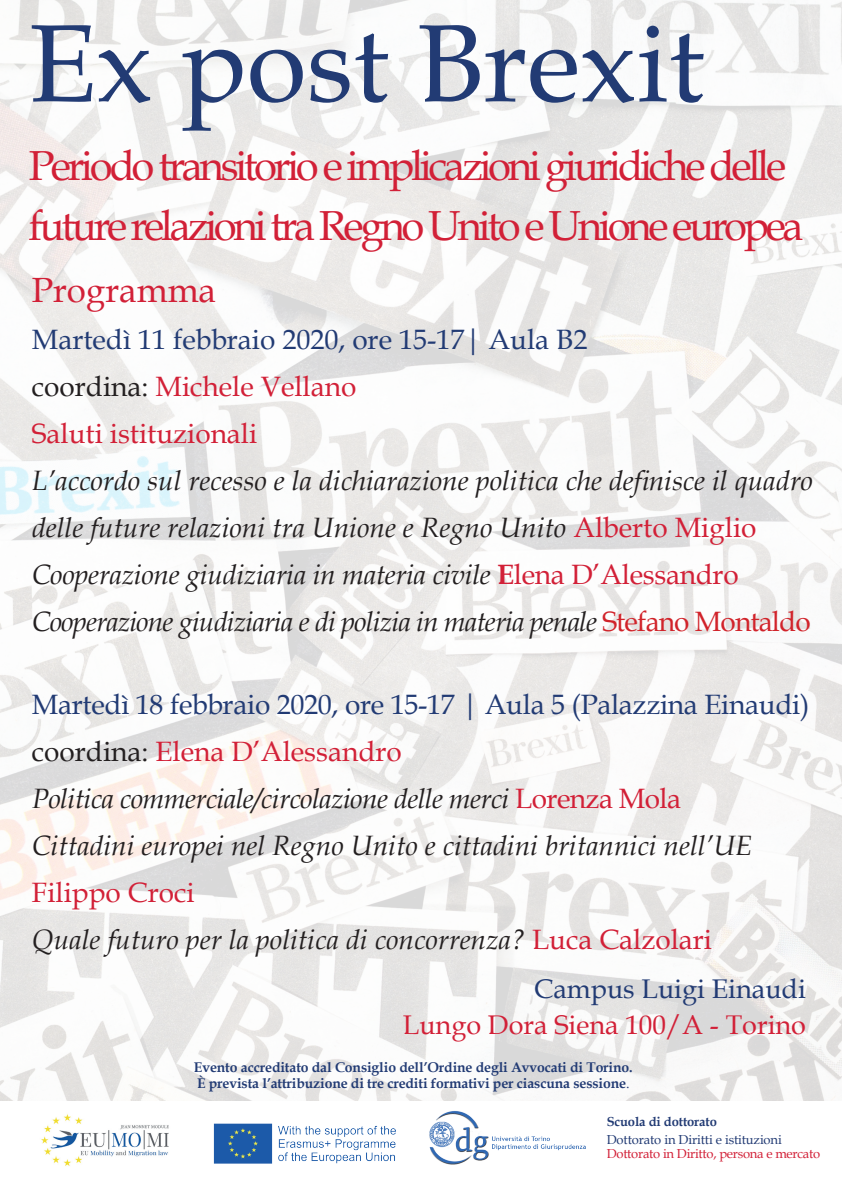
<style>
.page{position:relative;width:842px;height:1191px;background:#fff}
.page>*{position:absolute;margin:0;border:0;box-sizing:border-box;transform-origin:0 0}
.t1{font:110px "Book Antiqua";color:#223b74}
.t2{font:42px/60px "Book Antiqua";letter-spacing:-.08em;color:#d22037}
.t3{font:35px "Book Antiqua";color:#d22037}
.t4{font:italic 28px/47px "Book Antiqua";color:#231f20}
.t5{font:28px/47px "Book Antiqua";color:#223b74}
.t6{font:27px "Book Antiqua";color:#d22037}
.t7{font:27px "Book Antiqua";color:#223b74}
.t8{font:700 14px/16px "Book Antiqua";letter-spacing:-.01em;color:#223b74}
.t9{font:13px "Book Antiqua";letter-spacing:-.02em;color:#d22037}
.t10{font:13px "Book Antiqua";letter-spacing:-.01em;color:#223b74}
.t11{font:700 13px "Book Antiqua";letter-spacing:-.01em;color:#223b74}
.s1{color:#231f20}
.s2{color:#d22037}
.s3{font-style:normal;color:#d22037}
.s4{font-weight:700;font-style:normal;color:#d22037}
.s5{font-style:normal;color:#d1232a}
.s6{font-style:normal;color:#223b74}
.s7{font-style:normal}
.s8{font-weight:400}
</style>
<div class="page">
<img style="left:0;top:0;width:842px;height:1100px">
<img style="left:41px;top:1114px;width:128px;height:52px">
<img style="left:213px;top:1123px;width:183px;height:41px">
<img style="left:429px;top:1111px;width:157px;height:53px">
<h1 class="t1" style="left:29px;top:-13px;width:677px">Ex post Brexit</h1>
<h2 class="t2" style="left:29px;top:135px;width:776px">Periodo transitorio e implicazioni giuridiche delle future relazioni tra Regno Unito e Unione europea</h2>
<p class="t3" style="left:32px;top:266px;width:186px">Programma</p>
<p class="t5" style="left:32px;top:315px;width:557px">Martedì 11 febbraio 2020, ore 15-17| Aula B2 <span class="s1">coordina:</span> <span class="s2">Michele Vellano<br>Saluti istituzionali</span></p>
<p class="t4" style="left:32px;top:456px;width:783px">L’accordo sul recesso e la dichiarazione politica che definisce il quadro delle future relazioni tra Unione e Regno Unito <span class="s3">Alberto Miglio </span>Cooperazione giudiziaria in materia civile <span class="s4">E</span><span class="s3">lena D’Alessandro </span>Cooperazione giudiziaria e di polizia in materia penale <span class="s5">Stefano Montaldo</span></p>
<p class="t4" style="left:32px;top:680px;width:779px"><span class="s6">Martedì 18 febbraio 2020, ore 15-17 | Aula 5 (Palazzina Einaudi) </span><span class="s7">coordina:</span> <span class="s3">Elena D’Alessandro<br></span>Politica commerciale/circolazione delle merci <span class="s3">Lorenza Mola<br></span>Cittadini europei nel Regno Unito e cittadini britannici nell’UE</p>
<p class="t4" style="left:32px;top:868px;width:682px"><span class="s3">Filippo Croci<br></span>Quale futuro per la politica di concorrenza? <span class="s3">Luca Calzolari</span></p>
<p class="t7" style="left:534px;top:970px;width:273px">Campus Luigi Einaudi</p>
<p class="t6" style="left:403px;top:1006px;width:405px">Lungo Dora Siena 100/A - Torino</p>
<p class="t8" style="left:194px;top:1058px;width:440px">Evento accreditato dal Consiglio dell’Ordine degli Avvocati di Torino.<br>È prevista l’attribuzione di tre crediti formativi per ciascuna sessione<span class="s8">.</span></p>
<p class="t11" style="left:607px;top:1112px;width:112px">Scuola di dottorato</p>
<p class="t10" style="left:607px;top:1130px;width:177px">Dottorato in Diritti e istituzioni</p>
<p class="t9" style="left:607px;top:1144px;width:215px">Dottorato in Diritto, persona e mercato</p>
</div>
